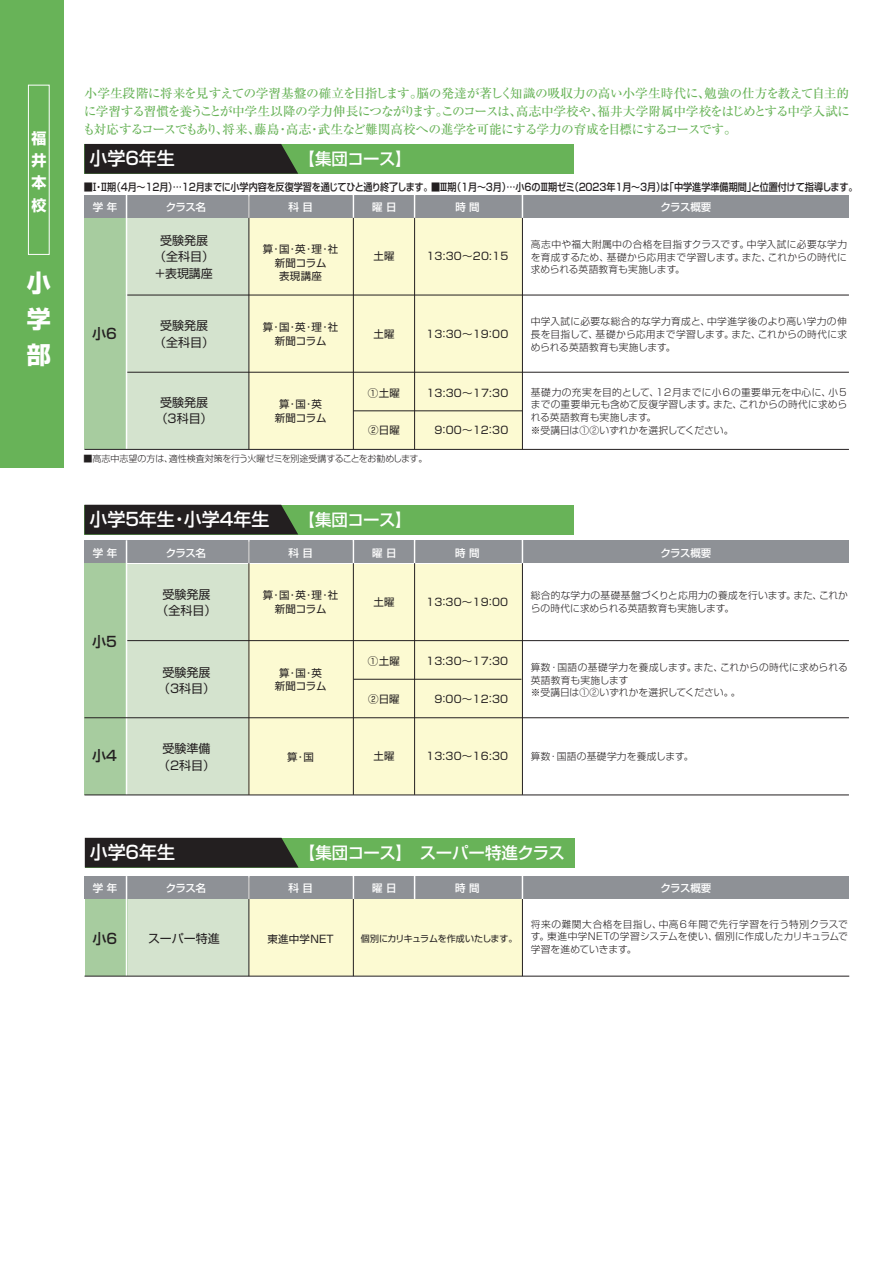
<style>
.page{position:relative;width:893px;height:1263px;background:#fff}
.page>*{position:absolute;margin:0;border:0;box-sizing:border-box;transform-origin:0 0}
.t1{font:24px/36px "Shin Go Pro Bold 90 pv RKSJ V 90 msp RKSJ V";color:#fff;text-align:justify}
.t2{font:18px "Shin Go Pro Medium 90 msp RKSJ H";color:#fff}
.t3{font:16.5px "Shin Go Pro Medium 90 msp RKSJ H";letter-spacing:-.03em;color:#fff}
.t4{font:15px/22.5px "Shin Go Pro Bold 90 pv RKSJ V 90 msp RKSJ V";color:#fff;text-align:justify}
.t5{font:14.1px "Shin Go Pro Medium 90 msp RKSJ H";color:#231f20}
.t6{font:12.75px/18px "Ryumin Pro Medium 90 msp RKSJ H";letter-spacing:-.055em;color:#68b358;text-align:justify}
.t7{font:12px/16.5px "Shin Go Pro Regular 90 msp RKSJ H";color:#231f20;text-align:center}
.t8{font:10.5px/13.5px "Shin Go Pro Regular 90 msp RKSJ H";letter-spacing:.025em;color:#231f20;text-align:center}
.t9{font:10.5px "Shin Go Pro Medium 90 msp RKSJ H";letter-spacing:-.045em;color:#231f20;scale:.87 1}
.t10{font:10.5px "Shin Go Pro Medium 90 msp RKSJ H";letter-spacing:-.06em;color:#fff}
.t11{font:9.75px/12.8px "Shin Go Pro Light 90 msp RKSJ H";letter-spacing:.015em;color:#231f20;text-align:justify}
.t12{font:9px "Shin Go Pro Light 90 msp RKSJ H";letter-spacing:-.015em;color:#231f20}
.t13{font:9px "Shin Go Pro Regular 90 msp RKSJ H";letter-spacing:-.03em;color:#231f20}
</style>
<div class="page">
<div style="left:0;top:1px;width:64px;height:467px;background:#68b358"></div>
<div style="left:28px;top:85px;width:22px;height:170px;border:1px solid #fff"></div>
<div style="left:248px;top:218px;width:274px;height:231px;background:#fcfad2"></div>
<div style="left:126px;top:218px;width:123px;height:231px;background:#d4e3ce"></div>
<hr style="left:126px;top:372px;width:723px;height:1px;background:#231f20">
<div style="left:85px;top:144px;width:489px;height:30px;background:#68b358"></div>
<svg style="left:84px;top:144px;width:214px;height:30px;background:#262622"></svg>
<div style="left:84px;top:218px;width:43px;height:231px;background:#a7cc9f"></div>
<hr style="left:126px;top:295px;width:723px;height:1px;background:#231f20">
<div style="left:85px;top:838px;width:489px;height:30px;background:#68b358"></div>
<svg style="left:85px;top:838px;width:213px;height:30px;background:#262622"></svg>
<div style="left:126px;top:899px;width:123px;height:77px;background:#d4e3ce"></div>
<div style="left:249px;top:899px;width:274px;height:77px;background:#fcfad2"></div>
<div style="left:85px;top:899px;width:42px;height:77px;background:#a7cc9f"></div>
<div style="left:126px;top:564px;width:123px;height:231px;background:#d4e3ce"></div>
<div style="left:248px;top:564px;width:274px;height:231px;background:#fcfad2"></div>
<hr style="left:126px;top:640px;width:723px;height:1px;background:#231f20">
<div style="left:85px;top:505px;width:489px;height:29px;background:#68b358"></div>
<div style="left:84px;top:505px;width:214px;height:29px;background:#231f20"></div>
<div style="left:84px;top:563px;width:43px;height:232px;background:#a7cc9f"></div>
<div style="left:84px;top:195px;width:765px;height:23px;background:#8e9196"></div>
<hr style="left:414px;top:196px;width:1px;height:253px;background:#231f20">
<hr style="left:353px;top:196px;width:1px;height:253px;background:#231f20">
<hr style="left:522px;top:196px;width:1px;height:253px;background:#231f20">
<hr style="left:248px;top:196px;width:1px;height:253px;background:#231f20">
<svg style="left:522px;top:195px;width:1px;height:23px"></svg>
<svg style="left:353px;top:195px;width:1px;height:23px"></svg>
<svg style="left:248px;top:195px;width:1px;height:23px"></svg>
<svg style="left:414px;top:195px;width:1px;height:23px"></svg>
<hr style="left:126px;top:195px;width:1px;height:255px;background:#fff">
<div style="left:84px;top:541px;width:765px;height:22px;background:#8e9196"></div>
<hr style="left:414px;top:542px;width:1px;height:253px;background:#231f20">
<hr style="left:353px;top:542px;width:1px;height:253px;background:#231f20">
<hr style="left:522px;top:542px;width:1px;height:253px;background:#231f20">
<hr style="left:248px;top:542px;width:1px;height:253px;background:#231f20">
<svg style="left:522px;top:541px;width:1px;height:22px"></svg>
<svg style="left:353px;top:541px;width:1px;height:22px"></svg>
<svg style="left:248px;top:540px;width:1px;height:23px"></svg>
<svg style="left:414px;top:541px;width:1px;height:22px"></svg>
<hr style="left:126px;top:540px;width:1px;height:255px;background:#fff">
<div style="left:84px;top:876px;width:765px;height:23px;background:#8e9196"></div>
<hr style="left:353px;top:877px;width:1px;height:99px;background:#231f20">
<hr style="left:522px;top:877px;width:1px;height:99px;background:#231f20">
<hr style="left:248px;top:877px;width:1px;height:99px;background:#231f20">
<svg style="left:522px;top:876px;width:1px;height:23px"></svg>
<svg style="left:353px;top:876px;width:1px;height:23px"></svg>
<svg style="left:248px;top:876px;width:1px;height:23px"></svg>
<svg style="left:414px;top:876px;width:1px;height:23px"></svg>
<hr style="left:126px;top:876px;width:1px;height:100px;background:#fff">
<hr style="left:84px;top:449px;width:765px;height:1px;background:#231f20">
<hr style="left:84px;top:717px;width:765px;height:1px;background:#231f20">
<hr style="left:84px;top:795px;width:765px;height:1px;background:#231f20">
<hr style="left:85px;top:976px;width:764px;height:1px;background:#231f20">
<hr style="left:353px;top:411px;width:169px;height:1px;background:#231f20">
<hr style="left:354px;top:679px;width:167px;height:1px;background:#231f20">
<h3 class="t4" style="left:32px;top:129px;width:16px">福井本校</h3>
<h1 class="t1" style="left:27px;top:268px;width:25px">小学部</h1>
<h3 class="t6" style="left:83px;top:86px;width:769px">小学生段階に将来を見すえての学習基盤の確立を目指します。脳の発達が著しく知識の吸収力の高い小学生時代に、勉強の仕方を教えて自主的に学習する習慣を養うことが中学生以降の学力伸長につながります。このコースは、高志中学校や、福井大学附属中学校をはじめとする中学入試にも対応するコースでもあり、将来、藤島・高志・武生など難関高校への進学を可能にする学力の育成を目標にするコースです。</h3>
<h2 class="t2" style="left:89px;top:152px;width:87px">小学6年生</h2>
<h3 class="t3" style="left:298px;top:152px;width:115px">【集団コース】</h3>
<p class="t9" style="left:84px;top:183px;width:891px">■Ⅰ・Ⅱ期（４月～１２月）…１２月までに小学内容を反復学習を通じてひと通り終了します。■Ⅲ期（１月～３月）…小６のⅢ期ゼミ（２０23年１月～３月）は「中学進学準備期間」と位置付けて指導します。</p>
<p class="t10" style="left:93px;top:203px;width:26px">学 年</p>
<p class="t10" style="left:166px;top:203px;width:42px">クラス名</p>
<p class="t10" style="left:288px;top:203px;width:26px">科 目</p>
<p class="t10" style="left:372px;top:203px;width:26px">曜 日</p>
<p class="t10" style="left:455px;top:203px;width:26px">時 間</p>
<p class="t10" style="left:660px;top:203px;width:52px">クラス概要</p>
<h3 class="t5" style="left:92px;top:329px;width:26px">小6</h3>
<p class="t7" style="left:154px;top:234px;width:61px">受験発展（全科目）＋表現講座</p>
<p class="t7" style="left:154px;top:319px;width:61px">受験発展（全科目）</p>
<p class="t7" style="left:156px;top:396px;width:58px">受験発展（3科目）</p>
<p class="t8" style="left:263px;top:244px;width:77px">算･国･英･理･社新聞コラム<br>表現講座</p>
<p class="t8" style="left:263px;top:322px;width:77px">算･国･英･理･社新聞コラム</p>
<p class="t8" style="left:275px;top:399px;width:53px">算･国･英新聞コラム</p>
<p class="t8" style="left:373px;top:251px;width:23px">土曜</p>
<p class="t8" style="left:426px;top:251px;width:84px">13:30～20:15</p>
<p class="t8" style="left:373px;top:328px;width:23px">土曜</p>
<p class="t8" style="left:426px;top:328px;width:84px">13：30～19：00</p>
<p class="t8" style="left:368px;top:388px;width:33px">①土曜</p>
<p class="t8" style="left:368px;top:425px;width:33px">②日曜</p>
<p class="t8" style="left:426px;top:388px;width:84px">13:30～17:30</p>
<p class="t8" style="left:434px;top:425px;width:75px">9：00～12：30</p>
<p class="t12" style="left:84px;top:455px;width:345px">■高志中志望の方は、適性検査対策を行う火曜ゼミを別途受講することをお勧めします。</p>
<h2 class="t2" style="left:89px;top:513px;width:182px">小学5年生・小学4年生</h2>
<h3 class="t3" style="left:298px;top:513px;width:115px">【集団コース】</h3>
<p class="t11" style="left:531px;top:239px;width:318px">高志中や福大附属中の合格を目指すクラスです。中学入試に必要な学力を育成するため、基礎から応用まで学習します。また、これからの時代に求められる英語教育も実施します。</p>
<p class="t11" style="left:531px;top:317px;width:318px">中学入試に必要な総合的な学力育成と、中学進学後のより高い学力の伸長を目指して、基礎から応用まで学習します。また、これからの時代に求められる英語教育も実施します。</p>
<p class="t11" style="left:531px;top:387px;width:319px;text-align:left">基礎力の充実を目的として、１２月までに小６の重要単元を中心に、小５までの重要単元も含めて反復学習します。また、これからの時代に求められる英語教育も実施します。<br>※受講日は①②いずれかを選択してください。</p>
<p class="t10" style="left:93px;top:549px;width:26px">学 年</p>
<p class="t10" style="left:166px;top:549px;width:42px">クラス名</p>
<p class="t10" style="left:288px;top:549px;width:26px">科 目</p>
<p class="t10" style="left:372px;top:549px;width:26px">曜 日</p>
<p class="t10" style="left:455px;top:549px;width:26px">時 間</p>
<p class="t10" style="left:660px;top:549px;width:52px">クラス概要</p>
<h3 class="t5" style="left:92px;top:637px;width:26px">小5</h3>
<h3 class="t5" style="left:92px;top:751px;width:26px">小4</h3>
<p class="t7" style="left:157px;top:587px;width:61px">受験発展（全科目）</p>
<p class="t7" style="left:158px;top:666px;width:58px">受験発展（3科目）</p>
<p class="t7" style="left:158px;top:742px;width:58px">受験準備（2科目）</p>
<p class="t8" style="left:263px;top:590px;width:77px">算･国･英･理･社新聞コラム</p>
<p class="t8" style="left:275px;top:667px;width:53px">算･国･英新聞コラム</p>
<p class="t8" style="left:373px;top:597px;width:23px">土曜</p>
<p class="t8" style="left:368px;top:656px;width:33px">①土曜</p>
<p class="t8" style="left:368px;top:694px;width:33px">②日曜</p>
<p class="t8" style="left:426px;top:597px;width:84px">13：30～19：00</p>
<p class="t8" style="left:426px;top:656px;width:84px">13:30～17:30</p>
<p class="t8" style="left:434px;top:694px;width:75px">9：00～12：30</p>
<p class="t11" style="left:531px;top:590px;width:319px">総合的な学力の基礎基盤づくりと応用力の養成を行います。また、これからの時代に求められる英語教育も実施します。</p>
<p class="t11" style="left:531px;top:662px;width:318px;text-align:left">算数・国語の基礎学力を養成します。また、これからの時代に求められる英語教育も実施します<br>※受講日は①②いずれかを選択してください。。</p>
<p class="t8" style="left:287px;top:752px;width:28px">算･国</p>
<p class="t8" style="left:373px;top:750px;width:23px">土曜</p>
<p class="t8" style="left:426px;top:750px;width:84px">13:30～16:30</p>
<p class="t11" style="left:531px;top:751px;width:164px">算数・国語の基礎学力を養成します。</p>
<h2 class="t2" style="left:90px;top:846px;width:87px">小学6年生</h2>
<h3 class="t3" style="left:299px;top:846px;width:267px">【集団コース】　スーパー特進クラス</h3>
<p class="t10" style="left:93px;top:885px;width:26px">学 年</p>
<p class="t10" style="left:166px;top:885px;width:42px">クラス名</p>
<p class="t10" style="left:288px;top:885px;width:26px">科 目</p>
<p class="t10" style="left:372px;top:885px;width:26px">曜 日</p>
<p class="t10" style="left:455px;top:884px;width:26px">時 間</p>
<p class="t10" style="left:660px;top:885px;width:52px">クラス概要</p>
<h3 class="t5" style="left:92px;top:933px;width:26px">小6</h3>
<p class="t7" style="left:148px;top:931px;width:73px">スーパー特進</p>
<p class="t13" style="left:361px;top:935px;width:158px">個別にカリキュラムを作成いたします。</p>
<p class="t8" style="left:267px;top:933px;width:68px">東進中学NET</p>
<p class="t11" style="left:531px;top:919px;width:319px">将来の難関大合格を目指し、中高６年間で先行学習を行う特別クラスです。東進中学NETの学習システムを使い、個別に作成したカリキュラムで学習を進めていきます。</p>
</div>
